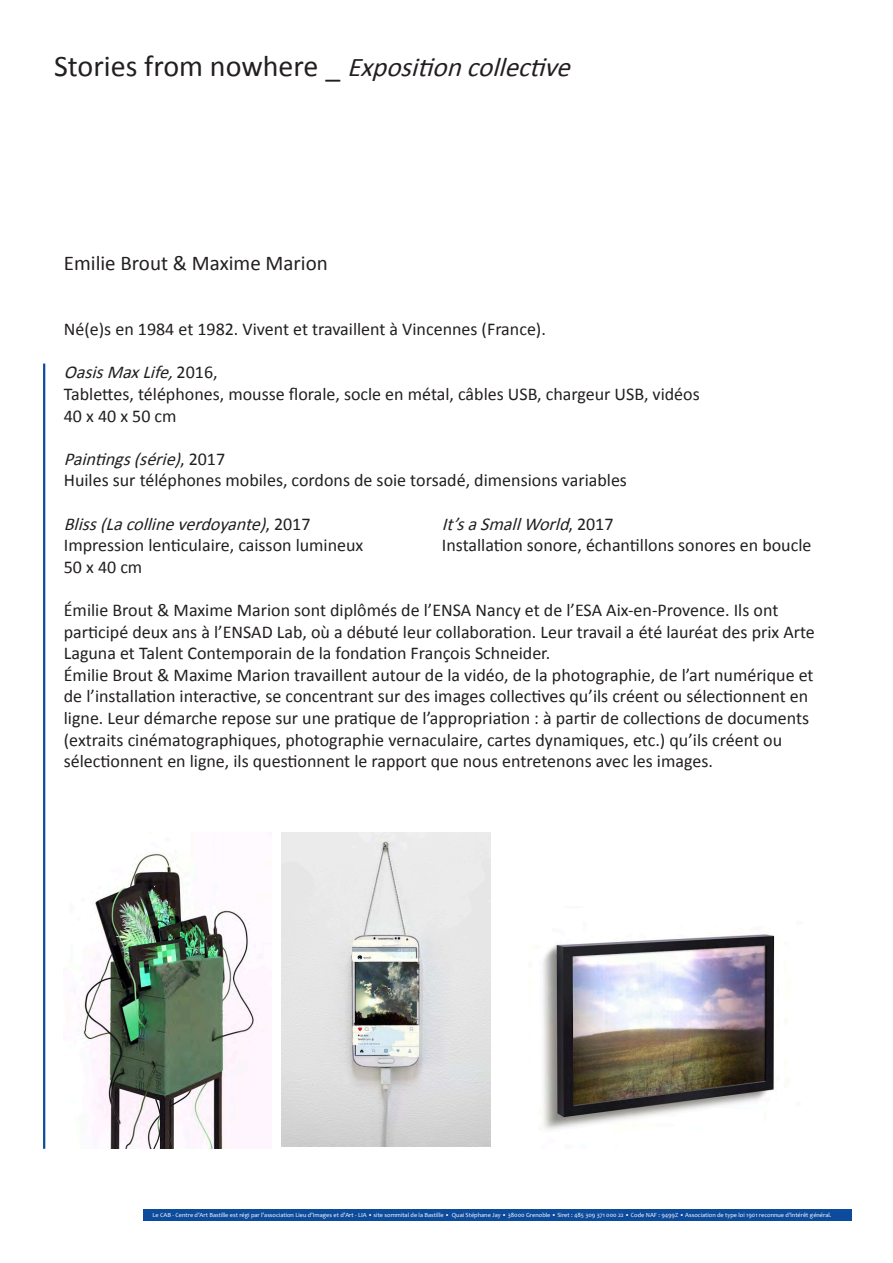
<style>
.page{position:relative;width:893px;height:1263px;background:#fff}
.page>*{position:absolute;margin:0;border:0;box-sizing:border-box;transform-origin:0 0}
.t1{font:italic 27px "Calibri";color:#231f20}
.t2{font:21px "Calibri";color:#231f20}
.t3{font:18px/21.6px "Calibri";color:#231f20}
.t4{font:italic 18px "Calibri";color:#231f20}
.t5{font:6.3px "Candara";color:#fff}
.s1{font-style:normal;font-size:30px}
.s2{font-style:normal}
</style>
<div class="page">
<div style="left:143px;top:1209px;width:709px;height:12px;background:#0d4b9c"></div>
<hr style="left:43px;top:364px;width:2px;height:785px;background:#0d4b9c">
<img style="left:83px;top:853px;width:180px;height:295px">
<img style="left:281px;top:832px;width:209px;height:314px">
<img style="left:543px;top:934px;width:232px;height:197px">
<p class="t1" style="left:54px;top:50px;width:525px"><span class="s1">S t o r i e s f r o m n o w h e r e _</span> Expositioncollective</p>
<p class="t2" style="left:64px;top:250px;width:266px">Emilie Brout &amp; Maxime Marion</p>
<p class="t3" style="left:64px;top:317px;width:484px">Né(e)s en 1984 et 1982. Vivent et travaillent à Vincennes (France).</p>
<p class="t4" style="left:64px;top:361px;width:155px">OasisMaxLife,<span class="s2">2 0 1 6 ,</span></p>
<p class="t3" style="left:64px;top:382px;width:637px">Tablettes, téléphones, mousse florale, socle en métal, câbles USB, chargeur USB, vidéos<br>40 x 40 x 50 cm</p>
<p class="t4" style="left:64px;top:448px;width:163px">Paintings(série)<span class="s2">, 2 0 1 7</span></p>
<p class="t3" style="left:64px;top:469px;width:565px">Huiles sur téléphones mobiles, cordons de soie torsadé, dimensions variables</p>
<p class="t4" style="left:64px;top:512px;width:248px">Bliss(Lacollineverdoyante)<span class="s2">, 2 0 1 7</span></p>
<p class="t4" style="left:442px;top:512px;width:173px">It’saSmallWorld<span class="s2">, 2 0 1 7</span></p>
<p class="t3" style="left:64px;top:533px;width:301px">Impression lenticulaire, caisson lumineux</p>
<p class="t3" style="left:442px;top:533px;width:371px">Installation sonore, échantillons sonores en boucle</p>
<p class="t3" style="left:64px;top:555px;width:80px">50 x 40 cm</p>
<p class="t3" style="left:64px;top:598px;width:752px">Émilie Brout &amp; Maxime Marion sont diplômés de l’ENSA Nancy et de l’ESA Aix-en-Provence. Ils ont participé deux ans à l’ENSAD Lab, où a débuté leur collaboration. Leur travail a été lauréat des prix Arte<br>Laguna et Talent Contemporain de la fondation François Schneider.</p>
<p class="t3" style="left:64px;top:663px;width:751px">Émilie Brout &amp; Maxime Marion travaillent autour de la vidéo, de la photographie, de l’art numérique et de l’installation interactive, se concentrant sur des images collectives qu’ils créent ou sélectionnent en ligne. Leur démarche repose sur une pratique de l’appropriation : à partir de collections de documents (extraits cinématographiques, photographie vernaculaire, cartes dynamiques, etc.) qu’ils créent ou sélectionnent en ligne, ils questionnent le rapport que nous entretenons avec les images.</p>
<p class="t5" style="left:152px;top:1211px;width:681px">Le CAB - Centre d’Art Bastille est régi par l’association Lieu d’Images et d’Art - LIA • site sommital de la Bastille • Quai Stéphane Jay • 38000 Grenoble • Siret : 485 309 371 000 22 • Code NAF : 9499Z • Association de type loi 1901 reconnue d’intérêt général.</p>
</div>
